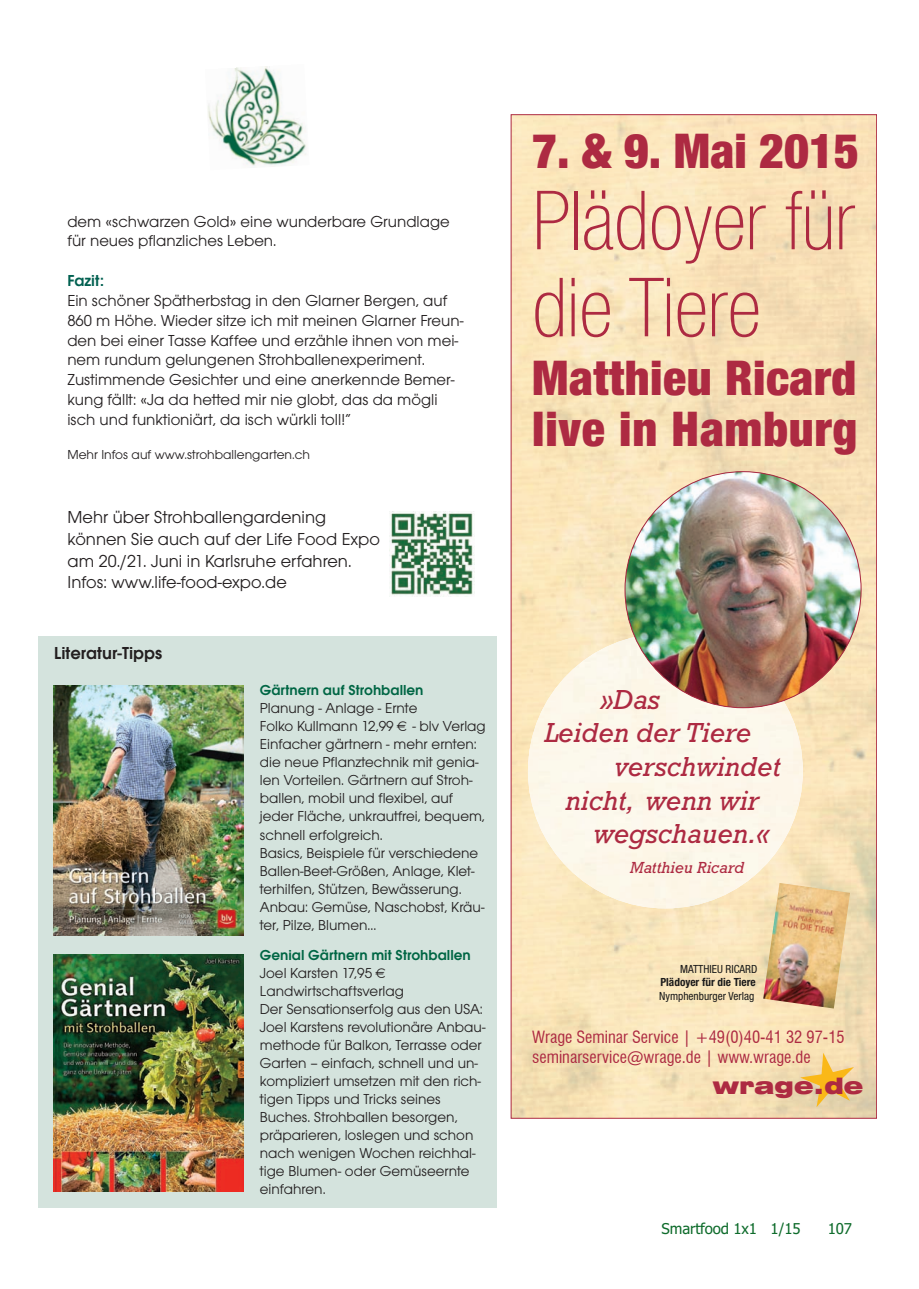
<style>
.page{position:relative;width:919px;height:1289px;background:#fff}
.page>*{position:absolute;margin:0;border:0;box-sizing:border-box;transform-origin:0 0}
.t1{font:100 condensed 81.75px/87px "Helvetica Neue";color:#ad2a42}
.t2{font:900 condensed 48px/51px "Helvetica Neue";letter-spacing:.01em;color:#ad2a42}
.t3{font:italic 27.9px "Rockwell";color:#ad2a42}
.t4{font:900 expanded 22.5px "Swiss 721 BT";color:#ad2a42}
.t5{font:18px/21.6px "Avant Garde Gothic Itc T";color:#231f20}
.t6{font:600 18px "Avant Garde Gothic Itc T";color:#231f20}
.t7{font:16.5px/19.8px "Avant Garde Gothic Itc T";color:#231f20}
.t8{font:condensed 16.5px/19.8px "Swiss 721 BT";color:#ad2a42}
.t9{font:600 16.5px "Avant Garde Gothic Itc T";color:#006050}
.t10{font:italic 16.35px "Rockwell";color:#ad2a42}
.t11{font:15px/18px "Avant Garde Gothic Itc T";color:#231f20}
.t12{font:600 15px "Avant Garde Gothic Itc T";color:#064}
.t13{font:15px "Tahoma";letter-spacing:-.01em;color:#0f6c2c}
.t14{font:13.5px "Avant Garde Gothic Itc T";color:#231f20}
.t15{font:condensed 11.25px "Helvetica Neue";color:#1a1a1a}
.t16{font:700 condensed 11.25px "Helvetica Neue";color:#1a1a1a}
</style>
<div class="page">
<div style="left:38px;top:636px;width:458px;height:571px;background:#d4e3dd"></div>
<img style="left:207px;top:66px;width:100px;height:102px">
<img style="left:513px;top:116px;width:361px;height:1000px">
<img style="left:763px;top:882px;width:87px;height:126px">
<svg style="left:800px;top:1052px;width:53px;height:55px;background:#f0ce83"></svg>
<div style="left:528px;top:633px;width:274px;height:275px;background:#fcf7eb;border-radius:137px"></div>
<img style="left:625px;top:471px;width:236px;height:236px;border-radius:118px">
<img style="left:54px;top:685px;width:190px;height:250px">
<img style="left:54px;top:954px;width:190px;height:237px">
<img style="left:390px;top:511px;width:85px;height:85px">
<p class="t7" style="left:67px;top:211px;width:384px">dem «schwarzen Gold» eine wunderbare Grundlage für neues pflanzliches Leben.</p>
<p class="t9" style="left:67px;top:271px;width:38px">Fazit:</p>
<p class="t7" style="left:67px;top:290px;width:397px">Ein schöner Spätherbstag in den Glarner Bergen, auf 860 m Höhe. Wieder sitze ich mit meinen Glarner Freun&shy;den bei einer Tasse Kaffee und erzähle ihnen von mei&shy;nem rundum gelungenen Strohballenexperiment.<br>Zustimmende Gesichter und eine anerkennde Bemer&shy;kung fällt: «Ja da hetted mir nie globt, das da mögli isch und funktioniärt, da isch würkli toll!“</p>
<p class="t14" style="left:67px;top:446px;width:244px">Mehr Infos auf www.strohballengarten.ch</p>
<p class="t5" style="left:68px;top:506px;width:314px">Mehr über Strohballengardening können Sie auch auf der Life Food Expo am 20./21. Juni in Karlsruhe erfahren.<br>Infos: www.life-food-expo.de</p>
<p class="t6" style="left:54px;top:641px;width:110px">Literatur-Tipps</p>
<p class="t12" style="left:260px;top:681px;width:165px">Gärtnern auf Strohballen</p>
<p class="t11" style="left:260px;top:699px;width:227px">Planung - Anlage - Ernte<br>Folko Kullmann 12,99 - blv Verlag<br>Einfacher gärtnern - mehr ernten: die neue Pflanztechnik mit genia&shy;len Vorteilen. Gärtnern auf Stroh&shy;ballen, mobil und flexibel, auf jeder Fläche, unkrautfrei, bequem, schnell erfolgreich.<br>Basics, Beispiele für verschiedene<br>Ballen-Beet-Größen, Anlage, Klet&shy;terhilfen, Stützen, Bewässerung.<br>Anbau: Gemüse, Naschobst, Kräu&shy;ter, Pilze, Blumen...</p>
<p class="t12" style="left:260px;top:946px;width:212px">Genial Gärtnern mit Strohballen</p>
<p class="t11" style="left:260px;top:963px;width:227px">Joel Karsten 17,95<br>Landwirtschaftsverlag<br>Der Sensationserfolg aus den USA:<br>Joel Karstens revolutionäre Anbau&shy;methode für Balkon, Terrasse oder<br>Garten – einfach, schnell und un&shy;kompliziert umsetzen mit den rich&shy;tigen Tipps und Tricks seines<br>Buches. Strohballen besorgen, präparieren, loslegen und schon nach wenigen Wochen reichhal&shy;tige Blumen- oder Gemüseernte einfahren.</p>
<h2 class="t2" style="left:532px;top:130px;width:328px">7. &amp; 9. Mai 2015</h2>
<h1 class="t1" style="left:532px;top:184px;width:324px">Plädoyer für die Tiere</h1>
<h2 class="t2" style="left:532px;top:356px;width:327px">Matthieu Ricard live in Hamburg</h2>
<h3 class="t3" style="left:600px;top:690px;width:61px">»Das</h3>
<h3 class="t3" style="left:544px;top:723px;width:208px">Leiden der Tiere</h3>
<h3 class="t3" style="left:614px;top:757px;width:168px">verschwindet</h3>
<h3 class="t3" style="left:565px;top:790px;width:195px">nicht, wenn wir</h3>
<h3 class="t3" style="left:593px;top:824px;width:177px">wegschauen.«</h3>
<p class="t10" style="left:629px;top:861px;width:115px">Matthieu Ricard</p>
<p class="t15" style="left:680px;top:964px;width:79px">MATTHIEU RICARD</p>
<p class="t16" style="left:660px;top:978px;width:97px">Plädoyer für die Tiere</p>
<p class="t15" style="left:659px;top:991px;width:97px">Nymphenburger Verlag</p>
<p class="t8" style="left:532px;top:1027px;width:314px">Wrage Seminar Service | +49(0)40-41 32 97-15 seminarservice@wrage.de | www.wrage.de</p>
<h3 class="t4" style="left:713px;top:1072px;width:152px">wrage.de</h3>
<p class="t13" style="left:661px;top:1219px;width:140px">Smartfood 1x1 1/15</p>
<p class="t13" style="left:827px;top:1219px;width:26px">107</p>
</div>
